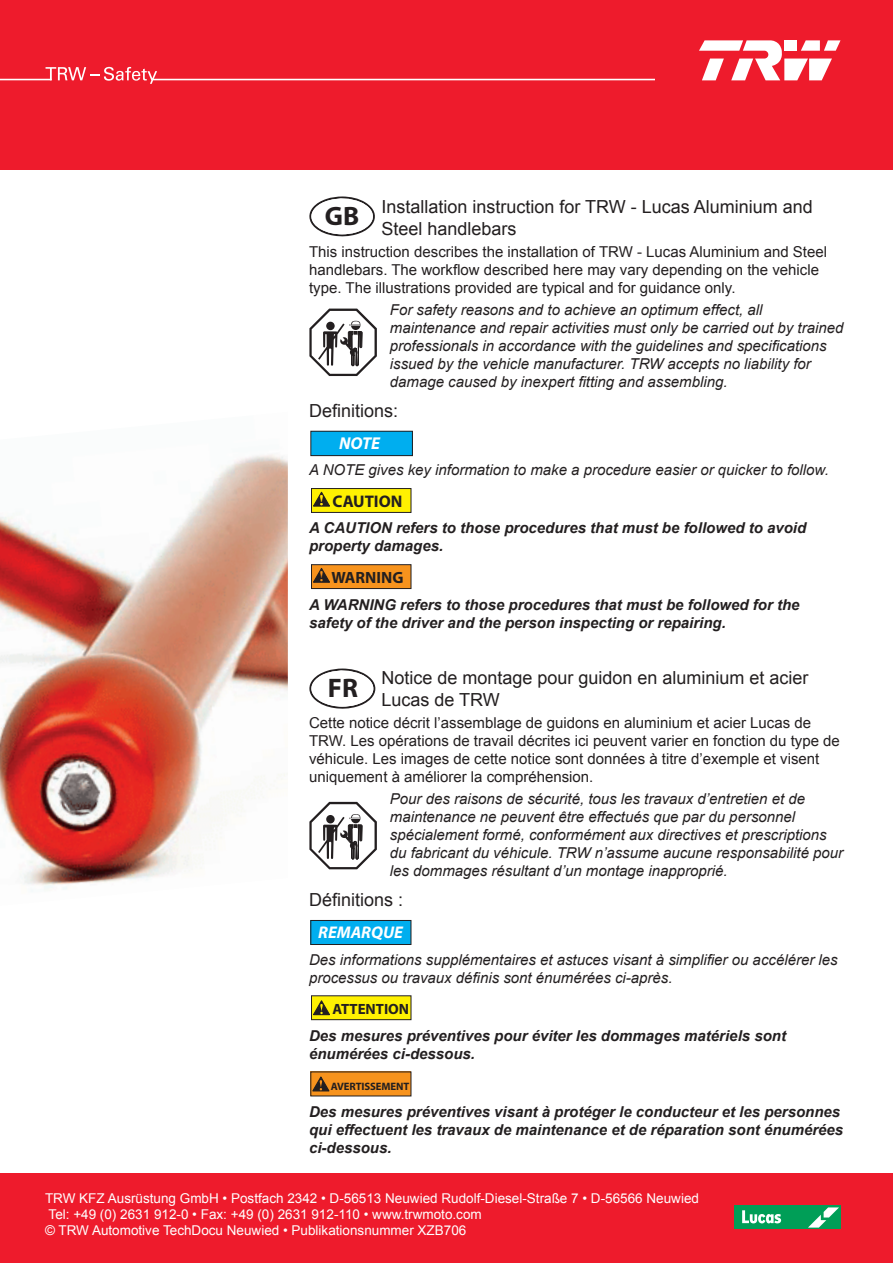
<style>
.page{position:relative;width:893px;height:1263px;background:#fff}
.page>*{position:absolute;margin:0;border:0;box-sizing:border-box;transform-origin:0 0}
.t1{font:700 26.85px "Myriad Pro";color:#231f20}
.t2{font:700 26.7px "Myriad Pro";color:#231f20}
.t3{font:18px/21.6px "Arial";color:#231f20}
.t4{font:italic 700 17.25px "Myriad Pro";color:#fff}
.t5{font:italic 700 16.95px "Myriad Pro";color:#fff}
.t6{font:700 16.8px "Myriad Pro";color:#231f20}
.t7{font:700 16.35px "Myriad Pro";color:#231f20}
.t8{font:italic 15px/18px "Arial";color:#231f20}
.t9{font:15px/18px "Arial";color:#231f20}
.t10{font:italic 700 15px/18px "Arial";color:#231f20}
.t11{font:700 14.85px "Myriad Pro";color:#231f20}
.t12{font:13.5px/16.2px "Arial";color:#fff}
.t13{font:700 10.8px "Myriad Pro";letter-spacing:-.01em;color:#231f20}
.s1{font-family:"Aparajita";font-size:18.3px;color:#f7931d}
</style>
<div class="page">
<div style="left:0;top:0;width:893px;height:170px;background:#ee1b2c"></div>
<div style="left:0;top:1174px;width:893px;height:89px;background:#ee1b2c"></div>
<svg style="left:46px;top:67px;width:111px;height:17px"></svg>
<hr style="left:0;top:79px;width:52px;height:1px;background:#fff">
<hr style="left:152px;top:79px;width:503px;height:1px;background:#fff">
<svg style="left:699px;top:40px;width:141px;height:40px"></svg>
<img style="left:0;top:454px;width:288px;height:437px">
<div style="left:311px;top:431px;width:101px;height:25px;background:#00aeef"></div>
<div style="left:311px;top:431px;width:102px;height:25px;border:1px solid #231f20"></div>
<div style="left:311px;top:488px;width:100px;height:24px;background:#fff101"></div>
<div style="left:311px;top:488px;width:100px;height:25px;border:1px solid #231f20"></div>
<svg style="left:312px;top:490px;width:18px;height:18px"></svg>
<div style="left:311px;top:565px;width:100px;height:23px;background:#f7931d"></div>
<div style="left:311px;top:564px;width:100px;height:25px;border:1px solid #231f20"></div>
<svg style="left:312px;top:566px;width:18px;height:18px"></svg>
<div style="left:311px;top:920px;width:100px;height:24px;background:#00aeef"></div>
<div style="left:311px;top:920px;width:100px;height:25px;border:1px solid #231f20"></div>
<div style="left:311px;top:996px;width:100px;height:24px;background:#fff101"></div>
<div style="left:311px;top:996px;width:100px;height:24px;border:1px solid #231f20"></div>
<svg style="left:312px;top:998px;width:18px;height:18px"></svg>
<div style="left:311px;top:1072px;width:100px;height:24px;background:#f7931d"></div>
<svg style="left:311px;top:1075px;width:19px;height:17px"></svg>
<svg style="left:309px;top:309px;width:68px;height:67px"></svg>
<svg style="left:309px;top:802px;width:68px;height:67px"></svg>
<svg style="left:309px;top:196px;width:66px;height:41px"></svg>
<svg style="left:309px;top:668px;width:67px;height:41px"></svg>
<div style="left:733px;top:1206px;width:107px;height:23px;background:#009e57"></div>
<svg style="left:808px;top:1207px;width:31px;height:20px"></svg>
<svg style="left:742px;top:1210px;width:39px;height:13px"></svg>
<p class="t3" style="left:381px;top:196px;width:433px">Installation instruction for TRW - Lucas Aluminium and<br>Steel handlebars</p>
<p class="t9" style="left:309px;top:243px;width:519px">This instruction describes the installation of TRW - Lucas Aluminium and Steel handlebars. The workflow described here may vary depending on the vehicle type. The illustrations provided are typical and for guidance only.</p>
<p class="t8" style="left:390px;top:301px;width:455px">For safety reasons and to achieve an optimum effect, all maintenance and repair activities must only be carried out by trained professionals in accordance with the guidelines and specifications issued by the vehicle manufacturer. TRW accepts no liability for damage caused by inexpert fitting and assembling.</p>
<p class="t3" style="left:309px;top:400px;width:91px">Definitions:</p>
<p class="t4" style="left:339px;top:432px;width:42px">NOTE</p>
<p class="t8" style="left:309px;top:461px;width:521px">A NOTE gives key information to make a procedure easier or quicker to follow.</p>
<p class="t6" style="left:319px;top:490px;width:85px"><span class="s1">!</span> CAUTION</p>
<p class="t10" style="left:309px;top:520px;width:499px">A CAUTION refers to those procedures that must be followed to avoid property damages.</p>
<p class="t7" style="left:319px;top:567px;width:86px"><span class="s1">!</span> WARNING</p>
<p class="t10" style="left:309px;top:596px;width:492px">A WARNING refers to those procedures that must be followed for the safety of the driver and the person inspecting or repairing.</p>
<h2 class="t2" style="left:325px;top:199px;width:36px">GB</h2>
<p class="t3" style="left:381px;top:667px;width:429px">Notice de montage pour guidon en aluminium et acier<br>Lucas de TRW</p>
<p class="t9" style="left:309px;top:714px;width:532px">Cette notice décrit l’assemblage de guidons en aluminium et acier Lucas de TRW. Les opérations de travail décrites ici peuvent varier en fonction du type de véhicule. Les images de cette notice sont données à titre d’exemple et visent uniquement à améliorer la compréhension.</p>
<p class="t8" style="left:390px;top:790px;width:455px">Pour des raisons de sécurité, tous les travaux d’entretien et de maintenance ne peuvent être effectués que par du personnel spécialement formé, conformément aux directives et prescriptions du fabricant du véhicule. TRW n’assume aucune responsabilité pour les dommages résultant d’un montage inapproprié.</p>
<p class="t3" style="left:309px;top:889px;width:96px">Définitions :</p>
<p class="t5" style="left:318px;top:921px;width:86px">REMARQUE</p>
<p class="t8" style="left:309px;top:950px;width:530px">Des informations supplémentaires et astuces visant à simplifier ou accélérer les processus ou travaux définis sont énumérées ci-après.</p>
<p class="t11" style="left:319px;top:999px;width:92px"><span class="s1">!</span> ATTENTION</p>
<p class="t10" style="left:309px;top:1027px;width:478px">Des mesures préventives pour éviter les dommages matériels sont énumérées ci-dessous.</p>
<p class="t13" style="left:331px;top:1080px;width:80px">AVERTISSEMENT</p>
<p class="t10" style="left:309px;top:1103px;width:536px">Des mesures préventives visant à protéger le conducteur et les personnes qui effectuent les travaux de maintenance et de réparation sont énumérées ci-dessous.</p>
<p class="t12" style="left:45px;top:1190px;width:655px">TRW KFZ Ausrüstung GmbH • Postfach 2342 • D-56513 Neuwied Rudolf-Diesel-Straße 7 • D-56566 Neuwied<br>Tel: +49 (0) 2631 912-0 • Fax: +49 (0) 2631 912-110 • www.trwmoto.com<br>© TRW Automotive TechDocu Neuwied • Publikationsnummer XZB706</p>
<h1 class="t1" style="left:328px;top:671px;width:32px">FR</h1>
</div>
